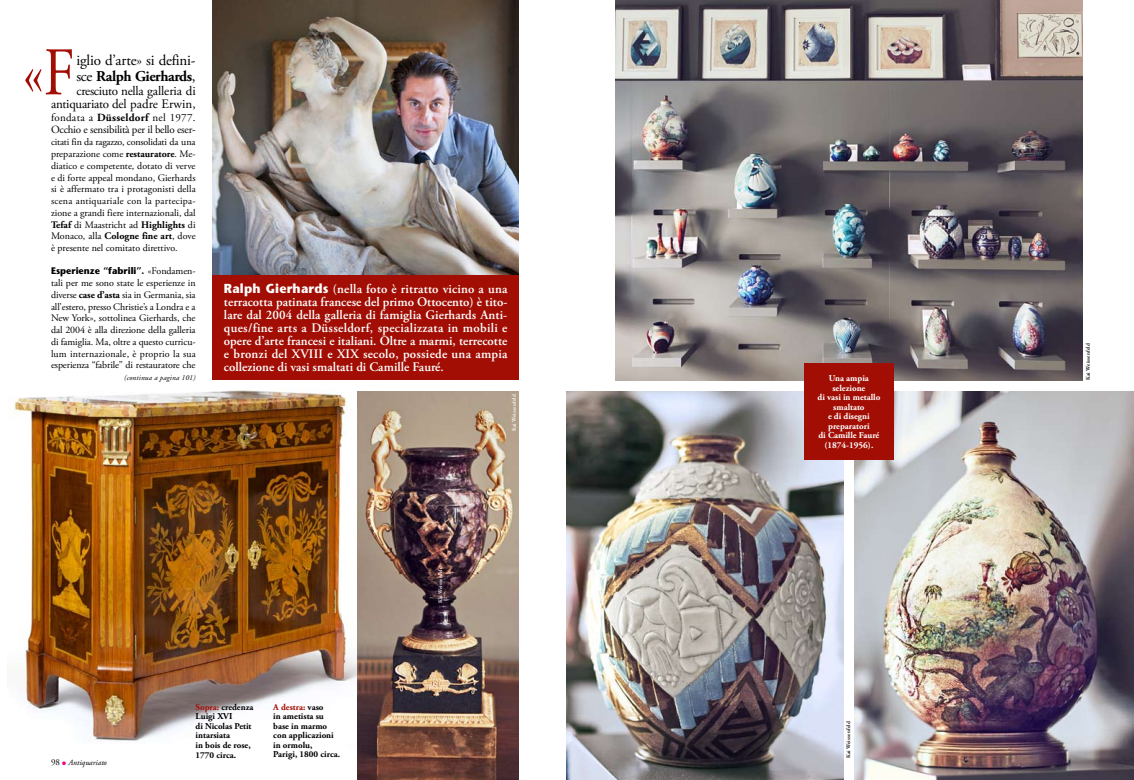
<style>
.page{position:relative;width:1134px;height:780px;background:#fff}
.page>*{position:absolute;margin:0;border:0;box-sizing:border-box;transform-origin:0 0}
.t1{font:68px "Adobe Garamond Pro";color:#a20e04;scale:.85 1}
.t2{font:15px/16px "Adobe Garamond Pro";letter-spacing:-.015em;color:#000}
.t3{font:600 13px/13px "Adobe Garamond Pro";color:#fff;text-align:justify}
.t4{font:13px/13.5px "Adobe Garamond Pro";letter-spacing:-.02em;color:#000;text-align:right}
.t5{font:11px/12.5px "Adobe Garamond Pro";letter-spacing:-.02em;color:#000}
.t6{font:10px/11.7px "Adobe Garamond Pro";color:#000;text-align:justify}
.t7{font:700 9.5px "Stone Sans Std";letter-spacing:.005em;color:#000;scale:.95 1}
.t8{font:700 9px/9.5px "Adobe Garamond Pro";color:#000}
.t9{font:700 9px/9.5px "Adobe Garamond Pro";color:#fff;text-align:center}
.t10{font:italic 8px "Adobe Garamond Pro";color:#000}
.t11{font:italic 7.5px "Adobe Garamond Pro";letter-spacing:.02em;color:#000}
.t12{font:600 5.5px "Adobe Garamond Pro";letter-spacing:.03em;color:#fff}
.t13{font:600 5.5px "Adobe Garamond Pro";letter-spacing:.03em;color:#000}
.s1{font-weight:700}
.s2{font-family:"Adobe Garamond Pro";font-weight:400;font-size:10px}
.s3{font-family:"Stone Sans Std";font-weight:700}
.s4{font-style:normal;font-size:9px}
.s5{color:#eb0087}
.s6{color:#a20e04}
</style>
<div class="page">
<img style="left:8px;top:390px;width:348px;height:351px">
<img style="left:213px;top:0;width:306px;height:275px">
<img style="left:357px;top:392px;width:162px;height:388px">
<img style="left:615px;top:0;width:468px;height:380px">
<img style="left:567px;top:392px;width:276px;height:388px">
<img style="left:855px;top:392px;width:279px;height:388px">
<div style="left:213px;top:275px;width:306px;height:105px;background:#a20e04"></div>
<div style="left:804px;top:364px;width:90px;height:96px;background:#a20e04"></div>
<h1 class="t1" style="left:22px;top:32px;width:63px">«F</h1>
<h2 class="t2" style="left:77px;top:53px;width:121px">iglio d’arte» si defini&shy;sce <span class="s1">Ralph Gierhards</span>,</h2>
<h3 class="t4" style="left:51px;top:84px;width:146px">cresciuto nella galleria di antiquariato del padre Erwin,</h3>
<p class="t5" style="left:51px;top:111px;width:146px">fondata a <span class="s1">Düsseldorf</span> nel 1977.<br>Occhio e sensibilità per il bello eser-</p>
<p class="t6" style="left:51px;top:137px;width:146px">citati fin da ragazzo, consolidati da una preparazione come <span class="s1">restauratore</span>. Me&shy;diatico e competente, dotato di verve e di forte appeal mondano, Gierhards si è affermato tra i protagonisti della scena antiquariale con la partecipa&shy;zione a grandi fiere internazionali, dal <span class="s1">Tefaf</span> di Maastricht ad <span class="s1">Highlights</span> di Monaco, alla <span class="s1">Cologne fine art</span>, dove è presente nel comitato direttivo.</p>
<p class="t7" style="left:51px;top:265px;width:154px">Esperienze “fabrili”. <span class="s2">«Fondamen-</span></p>
<p class="t6" style="left:51px;top:277px;width:146px">tali per me sono state le esperienze in diverse <span class="s1">case d’asta</span> sia in Germania, sia all’estero, presso Christie’s a Londra e a New York», sottolinea Gierhards, che dal 2004 è alla direzione della galleria di famiglia. Ma, oltre a questo curricu&shy;lum internazionale, è proprio la sua esperienza “fabrile” di restauratore che</p>
<p class="t3" style="left:224px;top:282px;width:285px"><span class="s3">Ralph Gierhards</span> (nella foto è ritratto vicino a una terracotta patinata francese del primo Ottocento) è tito&shy;lare dal 2004 della galleria di famiglia Gierhards Anti&shy;ques/fine arts a Düsseldorf, specializzata in mobili e opere d’arte francesi e italiani. Oltre a marmi, terrecotte e bronzi del XVIII e XIX secolo, possiede una ampia collezione di vasi smaltati di Camille Fauré.</p>
<p class="t11" style="left:124px;top:373px;width:73px">(continua a pagina 101)</p>
<p class="t9" style="left:817px;top:374px;width:64px">Una ampia selezione<br>di vasi in metallo smaltato<br>e di disegni preparatori<br>di Camille Fauré (1874-1956).</p>
<p class="t12" style="left:511px;top:431px;width:38px;rotate:-90deg">Kai Weissenfeld</p>
<p class="t10" style="left:51px;top:757px;width:57px"><span class="s4">98</span> <span class="s5">●</span> Antiquariato</p>
<p class="t8" style="left:196px;top:702px;width:60px"><span class="s6">Sopra:</span> credenza<br>Luigi XVI<br>di Nicolas Petit intarsiata<br>in bois de rose,<br>1770 circa.</p>
<p class="t8" style="left:273px;top:702px;width:68px"><span class="s6">A destra:</span> vaso<br>in ametista su base in marmo con applicazioni in ormolu,<br>Parigi, 1800 circa.</p>
<p class="t12" style="left:437px;top:603px;width:38px;rotate:-90deg">Kai Weissenfeld</p>
<p class="t13" style="left:845px;top:758px;width:38px;rotate:-90deg">Kai Weissenfeld</p>
<p class="t13" style="left:1085px;top:380px;width:38px;rotate:-90deg">Kai Weissenfeld</p>
</div>
